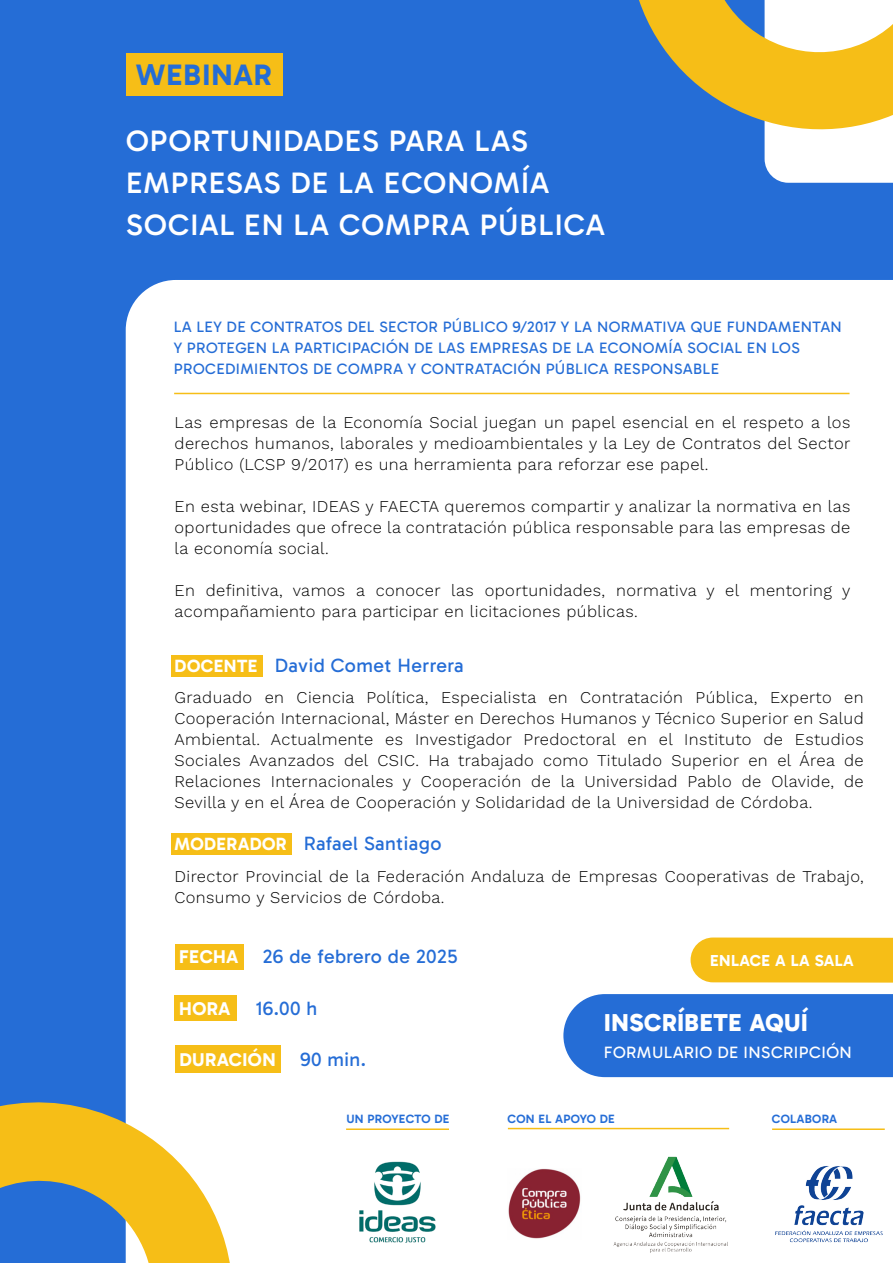
<style>
.page{position:relative;width:893px;height:1263px;background:#256dd6}
.page>*{position:absolute;margin:0;border:0;box-sizing:border-box;transform-origin:0 0}
.t1{font:500 30px/42px "Gabarito";letter-spacing:.035em;color:#fff}
.t2{font:700 30px "Gabarito";letter-spacing:.035em;color:#256dd6}
.t3{font:800 24.9px "Gabarito";letter-spacing:.025em;color:#fff}
.t4{font:19.5px "Gabarito";letter-spacing:.02em;color:#256dd6}
.t5{font:700 18.75px "Gabarito";letter-spacing:.025em;color:#fff}
.t6{font:16.65px "Gabarito";letter-spacing:.025em;color:#fff}
.t7{font:300 16.5px/21px "Work Sans";letter-spacing:.025em;color:#000;text-align:justify}
.t8{font:700 16.2px "Gabarito";letter-spacing:.025em;color:#fff}
.t9{font:15.3px/21px "Gabarito";letter-spacing:.025em;color:#256dd6}
.t10{font:600 12.15px "Gabarito";letter-spacing:.025em;color:#256dd6}
.s1{font-weight:700;font-size:18px;color:#fff}
</style>
<div class="page">
<svg style="left:639px;top:0;width:254px;height:183px"></svg>
<div style="left:126px;top:280px;width:767px;height:983px;background:#fff"></div>
<div style="left:126px;top:54px;width:156px;height:42px;background:#f6be17"></div>
<hr style="left:174px;top:393px;width:675px;height:1px;background:#f6be17">
<div style="left:171px;top:655px;width:92px;height:21px;background:#f6be17"></div>
<div style="left:175px;top:944px;width:69px;height:26px;background:#f6be17"></div>
<div style="left:175px;top:1045px;width:106px;height:27px;background:#f6be17"></div>
<svg style="left:563px;top:994px;width:330px;height:83px"></svg>
<img style="left:358px;top:1160px;width:79px;height:85px">
<hr style="left:346px;top:1128px;width:103px;height:2px;background:#f6be17">
<hr style="left:508px;top:1128px;width:221px;height:1px;background:#f6be17">
<img style="left:508px;top:1169px;width:73px;height:70px">
<img style="left:611px;top:1153px;width:118px;height:104px">
<hr style="left:772px;top:1128px;width:113px;height:2px;background:#f6be17">
<img style="left:772px;top:1143px;width:113px;height:120px">
<div style="left:175px;top:995px;width:62px;height:26px;background:#f6be17"></div>
<div style="left:171px;top:834px;width:121px;height:21px;background:#f6be17"></div>
<svg style="left:0;top:1098px;width:232px;height:165px"></svg>
<div style="left:691px;top:937px;width:202px;height:46px;background:#f6be17"></div>
<h1 class="t2" style="left:136px;top:56px;width:138px">WEBINAR</h1>
<h1 class="t1" style="left:126px;top:120px;width:481px">OPORTUNIDADES PARA LAS<br>EMPRESAS DE LA ECONOMÍA<br>SOCIAL EN LA COMPRA PÚBLICA</h1>
<p class="t9" style="left:174px;top:316px;width:670px">LA LEY DE CONTRATOS DEL SECTOR PÚBLICO 9/2017 Y LA NORMATIVA QUE FUNDAMENTAN<br>Y PROTEGEN LA PARTICIPACIÓN DE LAS EMPRESAS DE LA ECONOMÍA SOCIAL EN LOS<br>PROCEDIMIENTOS DE COMPRA Y CONTRATACIÓN PÚBLICA RESPONSABLE</p>
<p class="t7" style="left:175px;top:411px;width:677px">Las empresas de la Economía Social juegan un papel esencial en el respeto a los derechos humanos, laborales y medioambientales y la Ley de Contratos del Sector Público (LCSP 9/2017) es una herramienta para reforzar ese papel.</p>
<p class="t7" style="left:175px;top:495px;width:677px">En esta webinar, IDEAS y FAECTA queremos compartir y analizar la normativa en las oportunidades que ofrece la contratación pública responsable para las empresas de la economía social.</p>
<p class="t7" style="left:175px;top:579px;width:677px">En definitiva, vamos a conocer las oportunidades, normativa y el mentoring y acompañamiento para participar en licitaciones públicas.</p>
<p class="t4" style="left:175px;top:653px;width:291px"><span class="s1">DOCENTE</span> David Comet Herrera</p>
<p class="t7" style="left:175px;top:687px;width:691px">Graduado en Ciencia Política, Especialista en Contratación Pública, Experto en Cooperación Internacional, Máster en Derechos Humanos y Técnico Superior en Salud Ambiental. Actualmente es Investigador Predoctoral en el Instituto de Estudios Sociales Avanzados del CSIC. Ha trabajado como Titulado Superior en el Área de Relaciones Internacionales y Cooperación de la Universidad Pablo de Olavide, de Sevilla y en el Área de Cooperación y Solidaridad de la Universidad de Córdoba.</p>
<p class="t4" style="left:175px;top:832px;width:268px"><span class="s1">MODERADOR</span> Rafael Santiago</p>
<p class="t7" style="left:175px;top:865px;width:691px">Director Provincial de la Federación Andaluza de Empresas Cooperativas de Trabajo,<br>Consumo y Servicios de Córdoba.</p>
<p class="t5" style="left:179px;top:945px;width:61px">FECHA</p>
<p class="t4" style="left:263px;top:945px;width:196px">26 de febrero de 2025</p>
<p class="t5" style="left:179px;top:996px;width:53px">HORA</p>
<p class="t4" style="left:256px;top:996px;width:63px">16.00 h</p>
<p class="t5" style="left:180px;top:1047px;width:98px">DURACIÓN</p>
<p class="t4" style="left:300px;top:1047px;width:68px">90 min.</p>
<p class="t8" style="left:710px;top:950px;width:145px">ENLACE A LA SALA</p>
<h2 class="t3" style="left:604px;top:1006px;width:205px">INSCRÍBETE AQUÍ</h2>
<p class="t6" style="left:604px;top:1042px;width:249px">FORMULARIO DE INSCRIPCIÓN</p>
<p class="t10" style="left:346px;top:1111px;width:105px">UN PROYECTO DE</p>
<p class="t10" style="left:508px;top:1111px;width:109px">CON EL APOYO DE</p>
<p class="t10" style="left:772px;top:1111px;width:67px">COLABORA</p>
</div>
